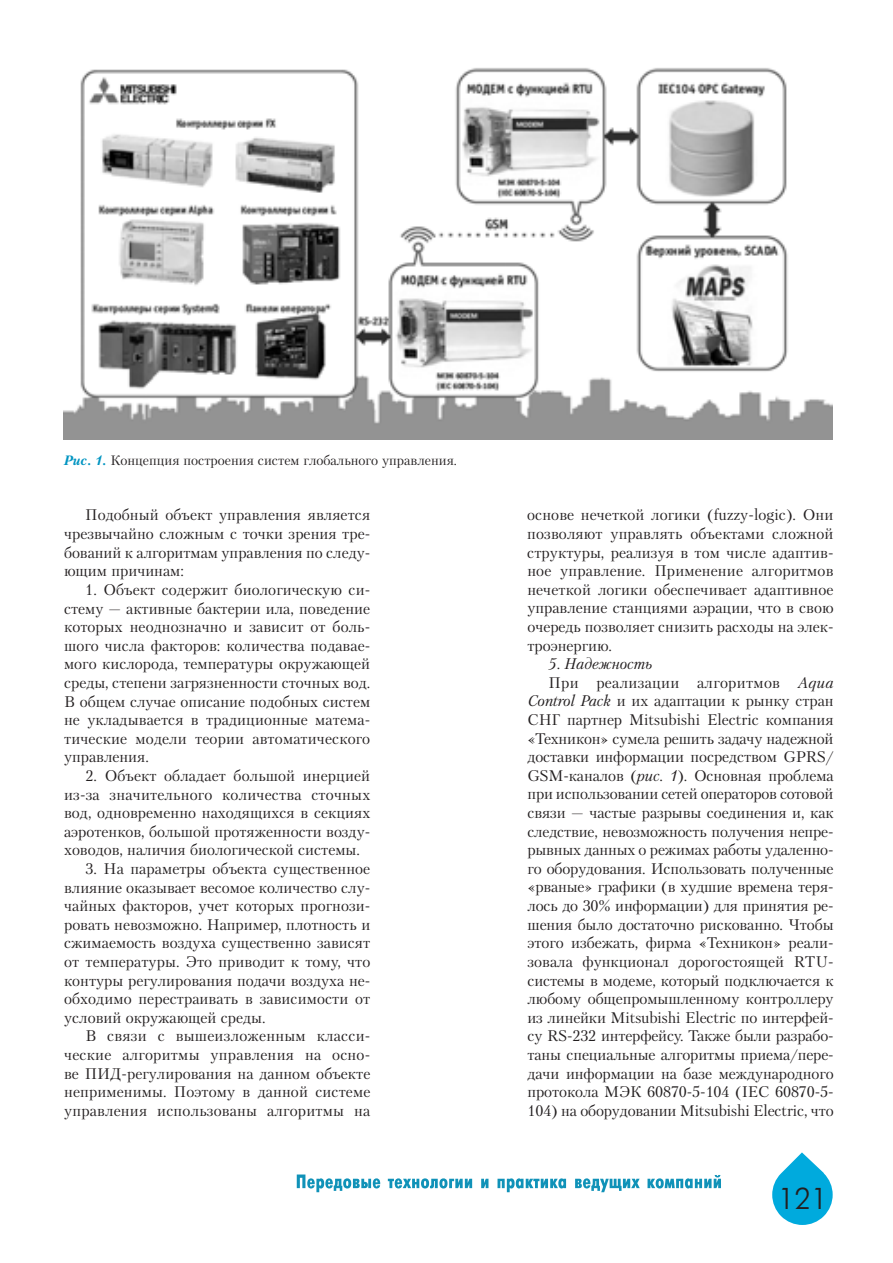
<style>
.page{position:relative;width:893px;height:1263px;background:#fff}
.page>*{position:absolute;margin:0;border:0;box-sizing:border-box;transform-origin:0 0}
.t1{font:30px "Futuris Cyrillic";color:#231f20}
.t2{font:15.3px/18.6px "Petersburg C";letter-spacing:-.005em;color:#231f20;text-align:justify}
.t3{font:15.3px "Petersburg C";letter-spacing:.02em;color:#231f20}
.t4{font:italic 15.3px "Petersburg C";color:#231f20}
.t5{font:13.5px "Petersburg C";color:#231f20}
.s1{font-weight:700;font-style:italic;color:#0094c1}
.s2{font-style:italic}
</style>
<div class="page">
<svg style="left:297px;top:1174px;width:424px;height:18px"></svg>
<svg style="left:772px;top:1152px;width:61px;height:73px"></svg>
<img style="left:64px;top:68px;width:769px;height:371px">
<p class="t5" style="left:64px;top:452px;width:395px"><span class="s1">Рис. 1.</span> Концепция построения систем глобального управления.</p>
<p class="t2" style="left:64px;top:506px;width:308px;text-indent:21px">Подобный объект управления является чрезвычайно сложным с точки зрения тре&shy;бований к алгоритмам управления по следу&shy;ющим причинам:</p>
<p class="t2" style="left:64px;top:580px;width:308px;text-indent:21px">1. Объект содержит биологическую си&shy;стему — активные бактерии ила, поведение которых неоднозначно и зависит от боль&shy;шого числа факторов: количества подавае&shy;мого кислорода, температуры окружающей среды, степени загрязненности сточных вод.<br>В общем случае описание подобных систем не укладывается в традиционные матема&shy;тические модели теории автоматического управления.</p>
<p class="t2" style="left:64px;top:766px;width:308px;text-indent:21px">2. Объект обладает большой инерцией из-за значительного количества сточных вод, одновременно находящихся в секциях аэротенков, большой протяженности возду&shy;ховодов, наличия биологической системы.</p>
<p class="t2" style="left:64px;top:859px;width:308px;text-indent:21px">3. На параметры объекта существенное влияние оказывает весомое количество слу&shy;чайных факторов, учет которых прогнози&shy;ровать невозможно. Например, плотность и сжимаемость воздуха существенно зависят от температуры. Это приводит к тому, что контуры регулирования подачи воздуха не&shy;обходимо перестраивать в зависимости от условий окружающей среды.</p>
<p class="t2" style="left:64px;top:1027px;width:308px;text-indent:21px">В связи с вышеизложенным класси&shy;ческие алгоритмы управления на осно&shy;ве ПИД-регулирования на данном объекте неприменимы. Поэтому в данной системе управления использованы алгоритмы на</p>
<p class="t2" style="left:527px;top:505px;width:308px">основе нечеткой логики (fuzzy-logic). Они позволяют управлять объектами сложной структуры, реализуя в том числе адаптив&shy;ное управление. Применение алгоритмов нечеткой логики обеспечивает адаптивное управление станциями аэрации, что в свою очередь позволяет снизить расходы на элек&shy;троэнергию.</p>
<p class="t4" style="left:549px;top:655px;width:105px">5. Надежность</p>
<p class="t3" style="left:549px;top:673px;width:286px">При реализации алгоритмов <span class="s2">Aqua</span></p>
<p class="t2" style="left:527px;top:692px;width:308px"><span class="s2">Control Pack</span> и их адаптации к рынку стран</p>
<p class="t2" style="left:527px;top:710px;width:308px">СНГ партнер Mitsubishi Electric компания</p>
<p class="t2" style="left:527px;top:729px;width:308px">«Техникон» сумела решить задачу надежной</p>
<p class="t2" style="left:527px;top:747px;width:308px">доставки информации посредством GPRS/</p>
<p class="t2" style="left:527px;top:766px;width:308px">GSM-каналов (<span class="s2">рис. 1</span>). Основная проблема</p>
<p class="t2" style="left:527px;top:785px;width:308px">при использовании сетей операторов сотовой</p>
<p class="t2" style="left:527px;top:803px;width:308px">связи — частые разрывы соединения и, как</p>
<p class="t2" style="left:527px;top:822px;width:308px">следствие, невозможность получения непре-</p>
<p class="t2" style="left:527px;top:840px;width:308px">рывных данных о режимах работы удаленно-</p>
<p class="t2" style="left:527px;top:859px;width:308px">го оборудования. Использовать полученные</p>
<p class="t2" style="left:527px;top:878px;width:308px">«рваные» графики (в худшие времена теря-</p>
<p class="t2" style="left:527px;top:896px;width:308px">лось до 30% информации) для принятия ре-</p>
<p class="t2" style="left:527px;top:915px;width:308px">шения было достаточно рискованно. Чтобы</p>
<p class="t2" style="left:527px;top:933px;width:308px">этого избежать, фирма «Техникон» реали-</p>
<p class="t2" style="left:527px;top:952px;width:308px">зовала функционал дорогостоящей RTU-</p>
<p class="t2" style="left:527px;top:971px;width:308px">системы в модеме, который подключается к</p>
<p class="t2" style="left:527px;top:989px;width:308px">любому общепромышленному контроллеру</p>
<p class="t2" style="left:527px;top:1008px;width:308px">из линейки Mitsubishi Electric по интерфей-</p>
<p class="t2" style="left:527px;top:1026px;width:308px">су RS-232 интерфейсу. Также были разрабо-</p>
<p class="t2" style="left:528px;top:1045px;width:308px">таны специальные алгоритмы приема/пере-</p>
<p class="t2" style="left:528px;top:1064px;width:308px">дачи информации на базе международного</p>
<p class="t2" style="left:528px;top:1082px;width:308px">протокола МЭК 60870-5-104 (IEC 60870-5-</p>
<p class="t2" style="left:528px;top:1101px;width:308px">104) на оборудовании Mitsubishi Electric, что</p>
<h1 class="t1" style="left:778px;top:1183px;width:51px">121</h1>
</div>
